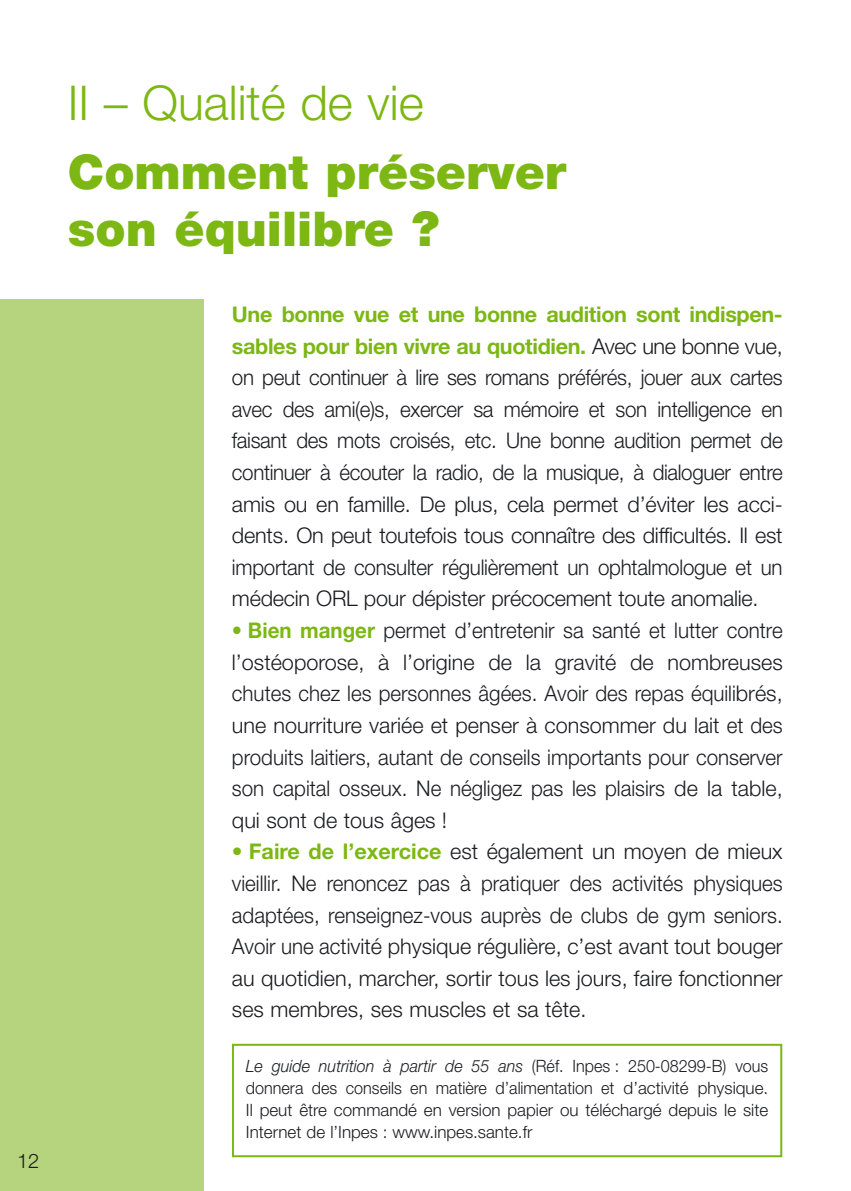
<style>
.page{position:relative;width:851px;height:1191px;background:#fff}
.page>*{position:absolute;margin:0;border:0;box-sizing:border-box;transform-origin:0 0}
.t1{font:900 48px/57.6px "Helvetica Neue";color:#7db714}
.t2{font:300 48px "Helvetica Neue";color:#7db714}
.t3{font:300 21.6px/31.6px "Helvetica Neue";color:#1b1c20;text-align:justify}
.t4{font:300 21.6px/31.6px "Helvetica Neue";color:#1b1c20;text-align:justify;scale:.95 1}
.t5{font:300 20px "Helvetica Neue";color:#1b1c20}
.t6{font:300 17px/22px "Helvetica Neue";color:#1b1c20;text-align:justify;scale:.95 1}
.s1{font-weight:700;color:#7db714}
.s2{color:#7db714}
.s3{font-style:italic}
</style>
<div class="page">
<div style="left:0;top:299px;width:204px;height:892px;background:#b6d37d"></div>
<div style="left:232px;top:1043px;width:550px;height:114px;border:2px solid #7db714"></div>
<p class="t5" style="left:17px;top:1153px;width:24px">12</p>
<h1 class="t2" style="left:68px;top:85px;width:357px">II – Qualité de vie</h1>
<h1 class="t1" style="left:68px;top:147px;width:500px">Comment préserver son équilibre ?</h1>
<p class="t3" style="left:232px;top:300px;width:552px"><span class="s1">Une bonne vue et une bonne audition sont indispen&shy;sables pour bien vivre au quotidien.</span> Avec une bonne vue, on peut continuer à lire ses romans préférés, jouer aux cartes avec des ami(e)s, exercer sa mémoire et son intelligence en faisant des mots croisés, etc. Une bonne audition permet de continuer à écouter la radio, de la musique, à dialoguer entre amis ou en famille. De plus, cela permet d’éviter les acci&shy;dents. On peut toutefois tous connaître des difficultés. Il est important de consulter régulièrement un ophtalmologue et un médecin ORL pour dépister précocement toute anomalie.</p>
<p class="t4" style="left:232px;top:616px;width:581px"><span class="s2">•</span> <span class="s1">Bien manger</span> permet d’entretenir sa santé et lutter contre l’ostéoporose, à l’origine de la gravité de nombreuses chutes chez les personnes âgées. Avoir des repas équilibrés, une nourriture variée et penser à consommer du lait et des produits laitiers, autant de conseils importants pour conserver son capital osseux. Ne négligez pas les plaisirs de la table, qui sont de tous âges !</p>
<p class="t3" style="left:232px;top:838px;width:552px"><span class="s1">• Faire de l’exercice</span> est également un moyen de mieux vieillir. Ne renoncez pas à pratiquer des activités physiques adaptées, renseignez-vous auprès de clubs de gym seniors.<br>Avoir une activité physique régulière, c’est avant tout bouger au quotidien, marcher, sortir tous les jours, faire fonctionner ses membres, ses muscles et sa tête.</p>
<p class="t6" style="left:246px;top:1056px;width:551px"><span class="s3">Le guide nutrition à partir de 55 ans</span> (Réf. Inpes : 250-08299-B) vous donnera des conseils en matière d’alimentation et d’activité physique.<br>Il peut être commandé en version papier ou téléchargé depuis le site Internet de l’Inpes : www.inpes.sante.fr</p>
</div>
